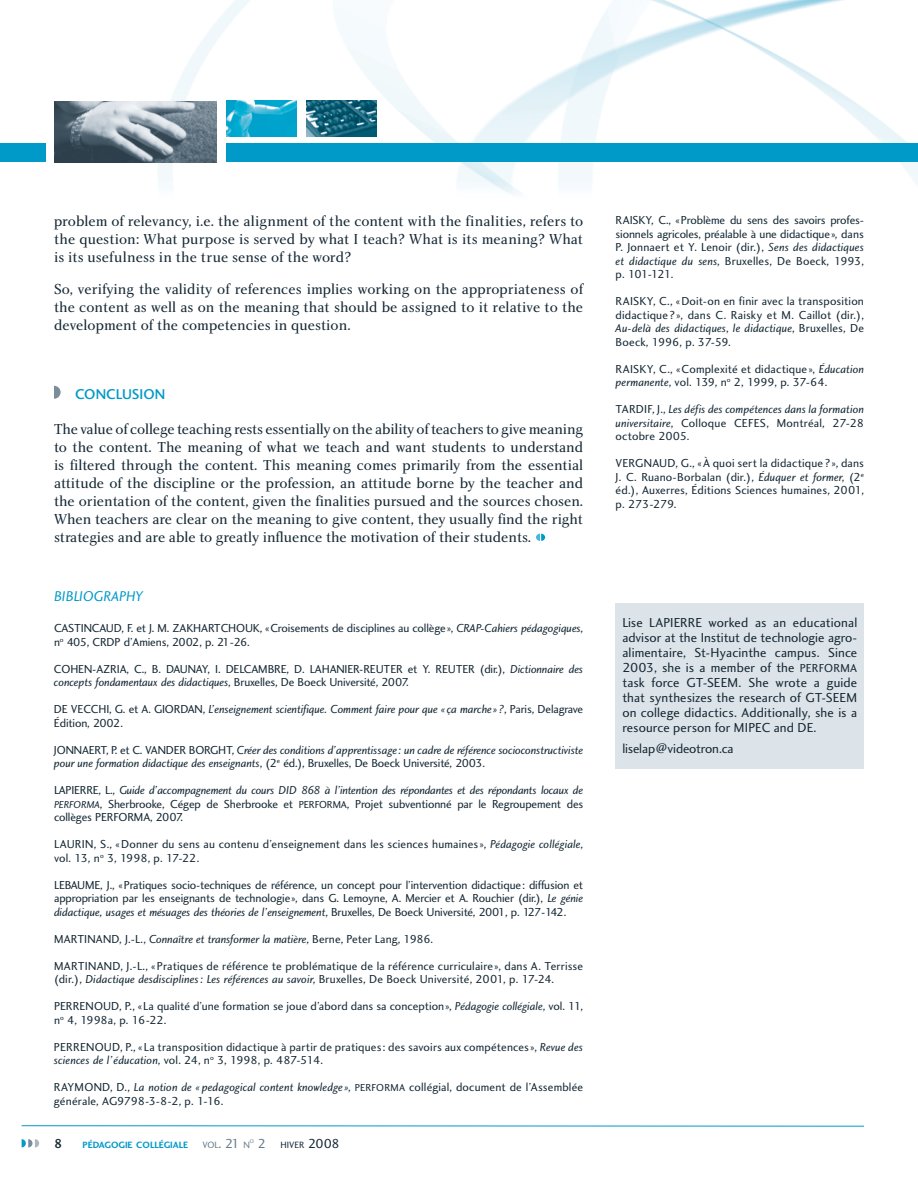
<style>
.page{position:relative;width:918px;height:1188px;background:#fff}
.page>*{position:absolute;margin:0;border:0;box-sizing:border-box;transform-origin:0 0}
.t1{font:15px/18px "Charlotte Book Plain";color:#142733;text-align:justify}
.t2{font:14.7px "Charlotte Sans Book Italic Plain";color:#009ac8}
.t3{font:14.7px "Charlotte Sans Medium Plain";letter-spacing:-.005em;color:#009ac8}
.t4{font:13.5px/15px "Charlotte Sans Book Plain";letter-spacing:.005em;color:#142733;text-align:justify}
.t5{font:13.5px "Charlotte Sans Medium Plain";color:#142733}
.t6{font:12px/13.5px "Charlotte Sans Book Plain";color:#142733}
.t7{font:12px "Charlotte Sans Book Italic Plain";letter-spacing:-.01em;color:#142733}
.t8{font:9.45px "Charlotte Sans Bold Plain";color:#009ac8}
.t9{font:9.45px "Charlotte Sans Book Plain";color:#142733}
.t10{font:9.45px "Charlotte Sans Book Plain";color:#687a88}
.t11{font:5.55px "Charlotte Sans Book Plain";color:#687a88}
.s1{font-family:"Charlotte Sans Book Italic Plain"}
.s2{font-family:"Charlotte Sans Book Plain"}
.s3{font-family:"Charlotte Sans Book Italic Plain";font-size:10.5px}
.s4{font-size:10.5px}
.s5{font-size:13.5px}
.s6{font-size:13.5px;color:#687a88}
.s7{font-size:12px}
</style>
<div class="page">
<img style="left:0;top:0;width:918px;height:195px">
<img style="left:306px;top:101px;width:71px;height:36px">
<img style="left:55px;top:101px;width:162px;height:62px">
<img style="left:227px;top:101px;width:70px;height:36px">
<hr style="left:22px;top:1125px;width:842px;height:2px;background:#009ac8">
<div style="left:227px;top:144px;width:691px;height:18px;background:#009ac8"></div>
<div style="left:0;top:144px;width:46px;height:18px;background:#009ac8"></div>
<svg style="left:22px;top:1139px;width:17px;height:9px"></svg>
<div style="left:616px;top:603px;width:248px;height:165px;background:#dde4e9"></div>
<svg style="left:536px;top:534px;width:9px;height:7px"></svg>
<svg style="left:54px;top:386px;width:7px;height:13px"></svg>
<p class="t1" style="left:54px;top:213px;width:531px">problem of relevancy, i.e. the alignment of the content with the finalities, refers to the question: What purpose is served by what I teach? What is its meaning? What is its usefulness in the true sense of the word?</p>
<p class="t1" style="left:54px;top:281px;width:531px">So, verifying the validity of references implies working on the appropriateness of the content as well as on the meaning that should be assigned to it relative to the development of the competencies in question.</p>
<p class="t3" style="left:75px;top:388px;width:92px">CONCLUSION</p>
<p class="t1" style="left:54px;top:421px;width:531px">The value of college teaching rests essentially on the ability of teachers to give meaning to the content. The meaning of what we teach and want students to understand is filtered through the content. This meaning comes primarily from the essential attitude of the discipline or the profession, an attitude borne by the teacher and the orientation of the content, given the finalities pursued and the sources chosen.<br>When teachers are clear on the meaning to give content, they usually find the right strategies and are able to greatly influence the motivation of their students.</p>
<p class="t2" style="left:54px;top:590px;width:90px">BIBLIOGRAPHY</p>
<p class="t6" style="left:54px;top:623px;width:531px">CASTINCAUD, F. et J. M. ZAKHARTCHOUK, « Croisements de disciplines au collège », <span class="s1">CRAP-Cahiers pédagogiques</span>, n<sup>o</sup> 405, CRDP d’Amiens, 2002, p. 21-26.</p>
<p class="t6" style="left:54px;top:663px;width:531px">COHEN-AZRIA, C., B. DAUNAY, I. DELCAMBRE, D. LAHANIER-REUTER et Y. REUTER (dir.), <span class="s1">Dictionnaire des</span></p>
<p class="t7" style="left:54px;top:678px;width:356px">concepts fondamentaux des didactiques<span class="s2">, Bruxelles, De Boeck Université, 2007.</span></p>
<p class="t7" style="left:54px;top:705px;width:531px"><span class="s2">DE VECCHI, G. et A. GIORDAN,</span> L’enseignement scientifique. Comment faire pour que « ça marche » ?<span class="s2">, Paris, Delagrave</span></p>
<p class="t6" style="left:54px;top:717px;width:70px">Édition, 2002.</p>
<p class="t7" style="left:54px;top:745px;width:531px"><span class="s2">JONNAERT, P. et C. VANDER BORGHT,</span> Créer des conditions d’apprentissage : un cadre de référence socioconstructiviste</p>
<p class="t6" style="left:54px;top:758px;width:433px"><span class="s1">pour une formation didactique des enseignants</span>, (2<sup>e</sup> éd.), Bruxelles, De Boeck Université, 2003.</p>
<p class="t7" style="left:54px;top:786px;width:531px"><span class="s2">LAPIERRE, L.,</span> Guide d’accompagnement du cours DID 868 à l’intention des répondantes et des répondants locaux de</p>
<p class="t6" style="left:54px;top:798px;width:531px"><span class="s3">PERFORMA</span>, Sherbrooke, Cégep de Sherbrooke et <span class="s4">PERFORMA</span>, Projet subventionné par le Regroupement des collèges PERFORMA, 2007.</p>
<p class="t6" style="left:54px;top:839px;width:531px">LAURIN, S., « Donner du sens au contenu d’enseignement dans les sciences humaines », <span class="s1">Pédagogie collégiale</span>, vol. 13, n<sup>o</sup> 3, 1998, p. 17-22.</p>
<p class="t6" style="left:54px;top:879px;width:531px">LEBAUME, J., « Pratiques socio-techniques de référence, un concept pour l’intervention didactique : diffusion et appropriation par les enseignants de technologie », dans G. Lemoyne, A. Mercier et A. Rouchier (dir.), <span class="s1">Le génie</span></p>
<p class="t7" style="left:54px;top:907px;width:514px">didactique, usages et mésuages des théories de l’enseignement<span class="s2">, Bruxelles, De Boeck Université, 2001, p. 127-142.</span></p>
<p class="t6" style="left:54px;top:933px;width:381px">MARTINAND, J.-L., <span class="s1">Connaître et transformer la matière</span>, Berne, Peter Lang, 1986.</p>
<p class="t6" style="left:54px;top:960px;width:531px">MARTINAND, J.-L., « Pratiques de référence te problématique de la référence curriculaire », dans A. Terrisse (dir.), <span class="s1">Didactique desdisciplines : Les références au savoir</span>, Bruxelles, De Boeck Université, 2001, p. 17-24.</p>
<p class="t6" style="left:54px;top:1001px;width:531px">PERRENOUD, P., « La qualité d’une formation se joue d’abord dans sa conception », <span class="s1">Pédagogie collégiale</span>, vol. 11, n<sup>o</sup> 4, 1998a, p. 16-22.</p>
<p class="t6" style="left:54px;top:1041px;width:531px">PERRENOUD, P., « La transposition didactique à partir de pratiques : des savoirs aux compétences », <span class="s1">Revue des sciences de l’éducation</span>, vol. 24, n<sup>o</sup> 3, 1998, p. 487-514.</p>
<p class="t6" style="left:54px;top:1082px;width:531px">RAYMOND, D., <span class="s1">La notion de « pedagogical content knowledge »</span>, <span class="s4">PERFORMA</span> collégial, document de l’Assemblée générale, AG9798-3-8-2, p. 1-16.</p>
<p class="t5" style="left:54px;top:1138px;width:10px">8</p>
<p class="t8" style="left:82px;top:1141px;width:107px">PÉDAGOGIE COLLÉGIALE</p>
<p class="t10" style="left:202px;top:1141px;width:49px">VOL<span class="s5">. 21</span> N</p>
<p class="t11" style="left:250px;top:1139px;width:6px">O</p>
<p class="t9" style="left:258px;top:1141px;width:83px"><span class="s6">2</span> HIVER <span class="s5">2008</span></p>
<p class="t6" style="left:616px;top:214px;width:250px;text-align:justify">RAISKY, C., « Problème du sens des savoirs profes&shy;sionnels agricoles, préalable à une didactique », dans P. Jonnaert et Y. Lenoir (dir.), <span class="s1">Sens des didactiques et didactique du sens</span>, Bruxelles, De Boeck, 1993, p. 101-121.</p>
<p class="t6" style="left:616px;top:295px;width:250px">RAISKY, C., « Doit-on en finir avec la transposition didactique ? », dans C. Raisky et M. Caillot (dir.),</p>
<p class="t7" style="left:616px;top:323px;width:250px">Au-delà des didactiques<span class="s2">,</span> le didactique<span class="s2">, Bruxelles, De</span></p>
<p class="t6" style="left:616px;top:336px;width:117px">Boeck, 1996, p. 37-59.</p>
<p class="t6" style="left:616px;top:363px;width:250px">RAISKY, C., « Complexité et didactique », <span class="s1">Éducation permanente</span>, vol. 139, n<sup>o</sup> 2, 1999, p. 37-64.</p>
<p class="t7" style="left:616px;top:404px;width:250px"><span class="s2">TARDIF, J.,</span> Les défis des compétences dans la formation</p>
<p class="t6" style="left:616px;top:417px;width:250px"><span class="s1">universitaire</span>, Colloque CEFES, Montréal, 27-28 octobre 2005.</p>
<p class="t6" style="left:616px;top:457px;width:250px;text-align:justify">VERGNAUD, G., « À quoi sert la didactique ? », dans J. C. Ruano-Borbalan (dir.), <span class="s1">Éduquer et former</span>, (2<sup>e </sup>éd.), Auxerres, Éditions Sciences humaines, 2001, p. 273-279.</p>
<p class="t4" style="left:622px;top:616px;width:236px">Lise LAPIERRE worked as an educational advisor at the Institut de technologie agro&shy;alimentaire, St-Hyacinthe campus. Since 2003, she is a member of the <span class="s7">PERFORMA </span>task force GT-SEEM. She wrote a guide that synthesizes the research of GT-SEEM on college didactics. Additionally, she is a resource person for MIPEC and DE.</p>
<p class="t4" style="left:622px;top:743px;width:113px">liselap@videotron.ca</p>
</div>
